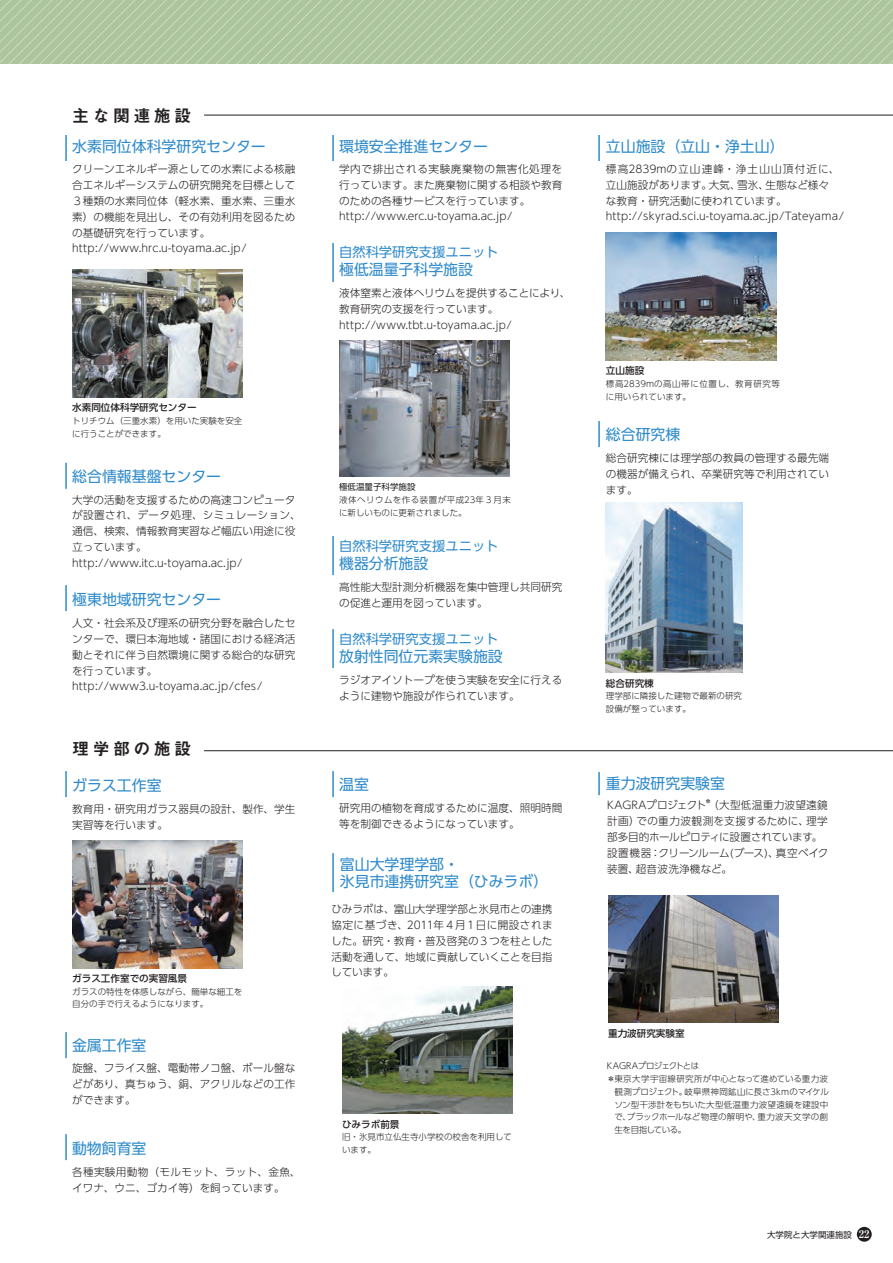
<style>
.page{position:relative;width:893px;height:1263px;background:#fff}
.page>*{position:absolute;margin:0;border:0;box-sizing:border-box;transform-origin:0 0}
.t1{font:16.95px "Midashi Go Pro MB31";letter-spacing:.2em;color:#231f20}
.t2{font:14.85px/17.4px "UD Shin Go Pro";color:#2f8bcb}
.t3{font:13.35px "UD Shin Go Pro";color:#2f8bcb}
.t4{font:300 10.65px/15.9px "UD Shin Go Pro";color:#231f20}
.t5{font:300 10.65px/15.9px "UD Shin Go Pro";letter-spacing:.03em;color:#231f20}
.t6{font:300 10.65px "UD Shin Go Pro";letter-spacing:.02em;color:#231f20}
.t7{font:500 9.6px "UD Shin Go Pro";color:#231f20}
.t8{font:300 8.55px/12.8px "UD Shin Go Pro";color:#231f20}
.t9{font:300 8.55px/12.8px "UD Shin Go Pro";letter-spacing:.03em;color:#231f20}
.t10{font:300 8.55px "UD Shin Go Pro";letter-spacing:.025em;color:#231f20}
.t11{font:300 8.55px "UD Shin Go Pro";letter-spacing:.02em;color:#231f20}
.t12{font:8.55px "UD Shin Go Pro";color:#231f20}
.t13{font:300 8.55px "UD Shin Go Pro";letter-spacing:-.065em;color:#231f20}
.t14{font:300 8.55px "UD Shin Go Pro";letter-spacing:-.055em;color:#231f20}
.t15{font:300 7.5px "UD Shin Go Pro";color:#231f20}
.s1{font-family:"Ryumin Pro";font-weight:700;font-size:10.65px;color:#fff}
</style>
<div class="page">
<div style="left:857px;top:1227px;width:15px;height:15px;background:#231f20;border-radius:50%"></div>
<hr style="left:204px;top:115px;width:689px;height:1px;background:#231f20">
<hr style="left:204px;top:750px;width:689px;height:1px;background:#231f20">
<img style="left:606px;top:233px;width:170px;height:127px">
<img style="left:339px;top:340px;width:170px;height:136px">
<img style="left:72px;top:840px;width:170px;height:128px">
<img style="left:72px;top:270px;width:170px;height:127px">
<img style="left:606px;top:503px;width:136px;height:170px">
<img style="left:342px;top:986px;width:170px;height:128px">
<hr style="left:332px;top:243px;width:2px;height:39px;background:#2f8bcb">
<hr style="left:332px;top:536px;width:2px;height:39px;background:#2f8bcb">
<hr style="left:332px;top:629px;width:2px;height:39px;background:#2f8bcb">
<hr style="left:332px;top:135px;width:2px;height:26px;background:#2f8bcb">
<hr style="left:65px;top:1032px;width:2px;height:26px;background:#2f8bcb">
<hr style="left:65px;top:1134px;width:2px;height:26px;background:#2f8bcb">
<hr style="left:332px;top:771px;width:2px;height:26px;background:#2f8bcb">
<hr style="left:598px;top:135px;width:2px;height:26px;background:#2f8bcb">
<hr style="left:598px;top:421px;width:2px;height:26px;background:#2f8bcb">
<hr style="left:332px;top:853px;width:2px;height:39px;background:#2f8bcb">
<img style="left:608px;top:895px;width:170px;height:128px">
<hr style="left:598px;top:772px;width:2px;height:23px;background:#2f8bcb">
<hr style="left:65px;top:135px;width:2px;height:26px;background:#2f8bcb">
<hr style="left:65px;top:463px;width:2px;height:26px;background:#2f8bcb">
<hr style="left:65px;top:585px;width:2px;height:26px;background:#2f8bcb">
<hr style="left:65px;top:771px;width:2px;height:26px;background:#2f8bcb">
<svg style="left:0;top:0;width:893px;height:64px;background:#b0c7a0"></svg>
<h1 class="t1" style="left:72px;top:102px;width:120px">主な関連施設</h1>
<h2 class="t2" style="left:72px;top:138px;width:195px">水素同位体科学研究センター</h2>
<p class="t4" style="left:72px;top:160px;width:225px">クリーンエネルギー源としての水素による核融合エネルギーシステムの研究開発を目標として<br>３種類の水素同位体（軽水素、重水素、三重水素）の機能を見出し、その有効利用を図るための基礎研究を行っています。http://www.hrc.u-toyama.ac.jp/</p>
<p class="t7" style="left:72px;top:400px;width:126px">水素同位体科学研究センター</p>
<p class="t8" style="left:72px;top:414px;width:172px">トリチウム（三重水素）を用いた実験を安全に行うことができます。</p>
<h2 class="t2" style="left:72px;top:467px;width:150px">総合情報基盤センター</h2>
<p class="t4" style="left:72px;top:491px;width:230px">大学の活動を支援するための高速コンピュータが設置され、データ処理、シミュレーション、通信、検索、情報教育実習など幅広い用途に役立っています。http://www.itc.u-toyama.ac.jp/</p>
<h2 class="t2" style="left:72px;top:590px;width:150px">極東地域研究センター</h2>
<p class="t4" style="left:72px;top:615px;width:225px">人文・社会系及び理系の研究分野を融合したセンターで、環日本海地域・諸国における経済活動とそれに伴う自然環境に関する総合的な研究を行っています。http://www3.u-toyama.ac.jp/cfes/</p>
<h1 class="t1" style="left:72px;top:735px;width:120px">理学部の施設</h1>
<h2 class="t2" style="left:72px;top:777px;width:91px">ガラス工作室</h2>
<p class="t4" style="left:72px;top:801px;width:225px">教育用・研究用ガラス器具の設計、製作、学生実習等を行います。</p>
<p class="t7" style="left:72px;top:970px;width:116px">ガラス工作室での実習風景</p>
<p class="t8" style="left:72px;top:985px;width:172px">ガラスの特性を体感しながら、簡単な細工を自分の手で行えるようになります。</p>
<h2 class="t2" style="left:72px;top:1036px;width:76px">金属工作室</h2>
<p class="t4" style="left:72px;top:1060px;width:225px;text-align:justify">旋盤、フライス盤、電動帯ノコ盤、ボール盤などがあり、真ちゅう、銅、アクリルなどの工作ができます。</p>
<h2 class="t2" style="left:72px;top:1139px;width:76px">動物飼育室</h2>
<p class="t5" style="left:72px;top:1164px;width:230px">各種実験用動物（モルモット、ラット、金魚、イワナ、ウニ、ゴカイ等）を飼っています。</p>
<h2 class="t2" style="left:339px;top:138px;width:150px">環境安全推進センター</h2>
<p class="t4" style="left:339px;top:160px;width:225px">学内で排出される実験廃棄物の無害化処理を行っています。また廃棄物に関する相談や教育のための各種サービスを行っています。http://www.erc.u-toyama.ac.jp/</p>
<p class="t3" style="left:339px;top:241px;width:161px">自然科学研究支援ユニット</p>
<h2 class="t2" style="left:339px;top:261px;width:135px">極低温量子科学施設</h2>
<p class="t4" style="left:339px;top:285px;width:233px">液体窒素と液体ヘリウムを提供することにより、教育研究の支援を行っています。http://www.tbt.u-toyama.ac.jp/</p>
<p class="t12" style="left:339px;top:480px;width:78px">極低温量子科学施設</p>
<p class="t9" style="left:339px;top:493px;width:173px">液体ヘリウムを作る装置が平成23年３月末に新しいものに更新されました。</p>
<p class="t3" style="left:339px;top:535px;width:161px">自然科学研究支援ユニット</p>
<h2 class="t2" style="left:339px;top:554px;width:91px">機器分析施設</h2>
<p class="t4" style="left:339px;top:579px;width:225px">高性能大型計測分析機器を集中管理し共同研究の促進と運用を図っています。</p>
<p class="t3" style="left:339px;top:628px;width:161px">自然科学研究支援ユニット</p>
<h2 class="t2" style="left:339px;top:647px;width:165px">放射性同位元素実験施設</h2>
<p class="t4" style="left:339px;top:671px;width:225px">ラジオアイソトープを使う実験を安全に行えるように建物や施設が作られています。</p>
<h2 class="t2" style="left:339px;top:775px;width:31px">温室</h2>
<p class="t4" style="left:339px;top:799px;width:225px">研究用の植物を育成するために温度、照明時間等を制御できるようになっています。</p>
<h2 class="t2" style="left:340px;top:855px;width:210px">富山大学理学部・<br>氷見市連携研究室（ひみラボ）</h2>
<p class="t4" style="left:331px;top:900px;width:223px;text-align:justify">ひみラボは、富山大学理学部と氷見市との連携協定に基づき、2011年４月１日に開設されました。研究・教育・普及啓発の３つを柱とした活動を通して、地域に貢献していくことを目指しています。</p>
<p class="t7" style="left:342px;top:1116px;width:59px">ひみラボ前景</p>
<p class="t8" style="left:342px;top:1130px;width:172px">旧・氷見市立仏生寺小学校の校舎を利用しています。</p>
<h2 class="t2" style="left:606px;top:138px;width:180px">立山施設（立山・浄土山）</h2>
<p class="t4" style="left:606px;top:160px;width:240px">標高2839mの立山連峰・浄土山山頂付近に、立山施設があります。大気、雪氷、生態など様々<br>な教育・研究活動に使われています。http://skyrad.sci.u-toyama.ac.jp/Tateyama/</p>
<p class="t7" style="left:606px;top:363px;width:40px">立山施設</p>
<p class="t8" style="left:606px;top:377px;width:176px">標高2839mの高山帯に位置し、教育研究等に用いられています。</p>
<h2 class="t2" style="left:606px;top:425px;width:76px">総合研究棟</h2>
<p class="t4" style="left:606px;top:449px;width:225px;text-align:justify">総合研究棟には理学部の教員の管理する最先端の機器が備えられ、卒業研究等で利用されています。</p>
<p class="t7" style="left:606px;top:675px;width:49px">総合研究棟</p>
<p class="t8" style="left:606px;top:689px;width:138px">理学部に隣接した建物で最新の研究設備が整っています。</p>
<h2 class="t2" style="left:606px;top:774px;width:121px">重力波研究実験室</h2>
<p class="t15" style="left:704px;top:795px;width:9px">＊</p>
<p class="t4" style="left:607px;top:813px;width:223px">計画）での重力波観測を支援するために、理学部多目的ホールピロティに設置されています。設置機器：クリーンルーム(ブース)、真空ベイク装置、超音波洗浄機など。</p>
<p class="t6" style="left:607px;top:797px;width:222px">KAGRAプロジェクト（大型低温重力波望遠鏡</p>
<p class="t7" style="left:608px;top:1025px;width:78px">重力波研究実験室</p>
<p class="t13" style="left:607px;top:1059px;width:94px">KAGRAプロジェクトとは</p>
<p class="t10" style="left:607px;top:1072px;width:223px">＊東京大学宇宙線研究所が中心となって進めている重力波</p>
<p class="t8" style="left:614px;top:1085px;width:216px">観測プロジェクト。岐阜県神岡鉱山に長さ3kmのマイケル</p>
<p class="t8" style="left:614px;top:1098px;width:215px">ソン型干渉計をもちいた大型低温重力波望遠鏡を建設中</p>
<p class="t11" style="left:614px;top:1110px;width:215px">で、ブラックホールなど物理の解明や、重力波天文学の創</p>
<p class="t14" style="left:614px;top:1123px;width:73px">生を目指している。</p>
<p class="t12" style="left:767px;top:1227px;width:104px">大学院と大学関連施設 <span class="s1">22</span></p>
</div>
